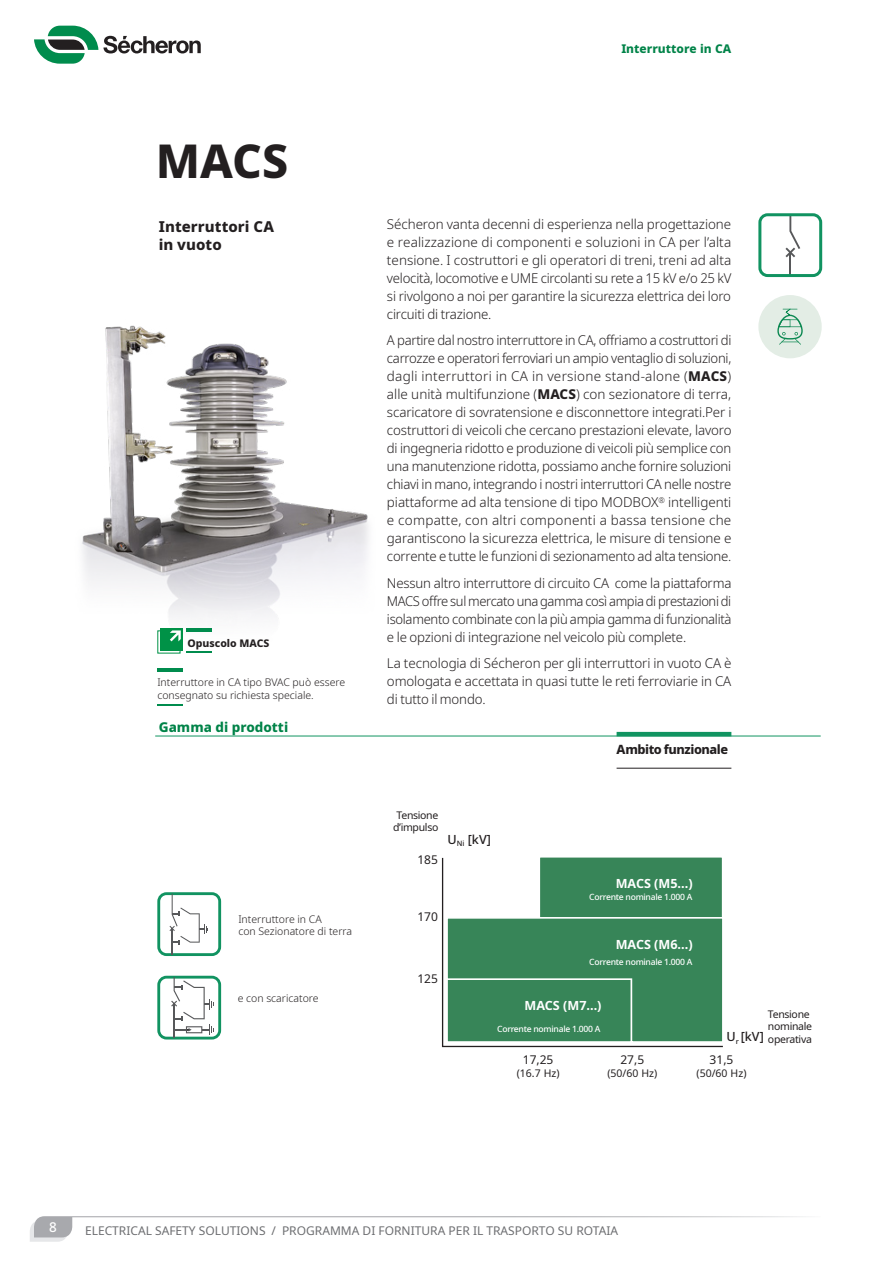
<style>
.page{position:relative;width:893px;height:1263px;background:#fff}
.page>*{position:absolute;margin:0;border:0;box-sizing:border-box;transform-origin:0 0}
.t1{font:800 46.5px "Noto Sans";color:#231f20}
.t2{font:800 15px/18px "Noto Sans";letter-spacing:.005em;color:#231f20}
.t3{font:300 13.5px/18px "Noto Sans";letter-spacing:-.015em;color:#231f20;text-align:justify}
.t4{font:800 13.5px "Noto Sans";color:#008348}
.t5{font:500 13.5px "Noto Sans";color:#fff}
.t6{font:800 12.75px "Noto Sans";letter-spacing:-.035em;color:#231f20}
.t7{font:700 12.6px "Noto Sans";color:#fff}
.t8{font:500 12.6px "Noto Sans";color:#231f20}
.t9{font:12px "Noto Sans";color:#6c6d70}
.t10{font:12px "Noto Sans";color:#231f20}
.t11{font:800 12px "Noto Sans";color:#008348}
.t12{font:300 10.5px/12.6px "Noto Sans";color:#231f20}
.t13{font:10.5px/12.6px "Noto Sans";letter-spacing:-.03em;color:#231f20}
.t14{font:800 10.5px "Noto Sans";color:#231f20}
.t15{font:500 8.55px "Noto Sans";letter-spacing:-.03em;color:#fff}
.s1{font-weight:800}
</style>
<div class="page">
<svg style="left:34px;top:26px;width:167px;height:38px"></svg>
<svg style="left:30px;top:1216px;width:776px;height:26px"></svg>
<hr style="left:617px;top:732px;width:114px;height:4px;background:#119461">
<hr style="left:155px;top:736px;width:666px;height:1px;background:#119461">
<hr style="left:617px;top:768px;width:114px;height:1px;background:#231f20">
<div style="left:758px;top:295px;width:64px;height:63px;background:#e3ede5;border-radius:50%"></div>
<svg style="left:777px;top:309px;width:26px;height:34px"></svg>
<hr style="left:789px;top:252px;width:2px;height:24px;background:#57585a">
<svg style="left:785px;top:217px;width:15px;height:40px"></svg>
<div style="left:758px;top:213px;width:64px;height:64px;border:3px solid #119361;border-radius:8px"></div>
<img style="left:81px;top:325px;width:288px;height:329px">
<svg style="left:441px;top:857px;width:282px;height:191px"></svg>
<div style="left:539px;top:857px;width:184px;height:61px;background:#378558"></div>
<div style="left:538px;top:856px;width:185px;height:63px;border:2px solid #fff"></div>
<div style="left:445px;top:916px;width:278px;height:127px;background:#378558"></div>
<div style="left:157px;top:892px;width:64px;height:64px;border:3px solid #119361;border-radius:8px"></div>
<svg style="left:169px;top:894px;width:40px;height:60px"></svg>
<div style="left:157px;top:976px;width:64px;height:63px;border:3px solid #119361;border-radius:8px"></div>
<hr style="left:174px;top:1003px;width:1px;height:35px;background:#57585a">
<svg style="left:171px;top:977px;width:43px;height:58px"></svg>
<hr style="left:157px;top:668px;width:26px;height:4px;background:#008c4d">
<svg style="left:157px;top:704px;width:26px;height:1px"></svg>
<hr style="left:186px;top:628px;width:26px;height:3px;background:#008c4d">
<svg style="left:186px;top:651px;width:26px;height:1px"></svg>
<div style="left:158px;top:631px;width:22px;height:22px;background:#fff"></div>
<div style="left:160px;top:628px;width:23px;height:23px;background:#009247"></div>
<svg style="left:170px;top:630px;width:11px;height:11px"></svg>
<p class="t11" style="left:621px;top:39px;width:112px">Interruttore in CA</p>
<h1 class="t1" style="left:156px;top:127px;width:134px">MACS</h1>
<p class="t2" style="left:159px;top:218px;width:117px">Interruttori CA in vuoto</p>
<p class="t14" style="left:188px;top:635px;width:83px">Opuscolo MACS</p>
<p class="t12" style="left:157px;top:676px;width:189px">Interruttore in CA tipo BVAC può essere consegnato su richiesta speciale.</p>
<p class="t4" style="left:159px;top:717px;width:131px">Gamma di prodotti</p>
<p class="t12" style="left:238px;top:913px;width:115px">Interruttore in CA<br>con Sezionatore di terra</p>
<p class="t12" style="left:238px;top:992px;width:82px">e con scaricatore</p>
<p class="t3" style="left:387px;top:215px;width:346px">Sécheron vanta decenni di esperienza nella progettazione e realizzazione di componenti e soluzioni in CA per l’alta tensione. I costruttori e gli operatori di treni, treni ad alta velocità, locomotive e UME circolanti su rete a 15 kV e/o 25 kV si rivolgono a noi per garantire la sicurezza elettrica dei loro circuiti di trazione.</p>
<p class="t3" style="left:387px;top:332px;width:346px">A partire dal nostro interruttore in CA, offriamo a costruttori di carrozze e operatori ferroviari un ampio ventaglio di soluzioni, dagli interruttori in CA in versione stand-alone (<span class="s1">MACS</span>) alle unità multifunzione (<span class="s1">MACS</span>) con sezionatore di terra, scaricatore di sovratensione e disconnettore integrati.Per i costruttori di veicoli che cercano prestazioni elevate, lavoro di ingegneria ridotto e produzione di veicoli più semplice con una manutenzione ridotta, possiamo anche fornire soluzioni chiavi in mano, integrando i nostri interruttori CA nelle nostre piattaforme ad alta tensione di tipo MODBOX<sup>®</sup> intelligenti e compatte, con altri componenti a bassa tensione che garantiscono la sicurezza elettrica, le misure di tensione e corrente e tutte le funzioni di sezionamento ad alta tensione.</p>
<p class="t3" style="left:387px;top:574px;width:346px">Nessun altro interruttore di circuito CA come la piattaforma MACS offre sul mercato una gamma così ampia di prestazioni di isolamento combinate con la più ampia gamma di funzionalità e le opzioni di integrazione nel veicolo più complete.</p>
<p class="t3" style="left:387px;top:655px;width:346px">La tecnologia di Sécheron per gli interruttori in vuoto CA è omologata e accettata in quasi tutte le reti ferroviarie in CA di tutto il mondo.</p>
<p class="t6" style="left:617px;top:740px;width:113px">Ambito funzionale</p>
<p class="t13" style="left:393px;top:809px;width:47px;text-align:center">Tensione d’impulso</p>
<p class="t10" style="left:417px;top:852px;width:22px">185</p>
<p class="t10" style="left:417px;top:908px;width:22px">170</p>
<p class="t10" style="left:417px;top:970px;width:22px">125</p>
<p class="t8" style="left:448px;top:830px;width:45px">U<sub>Ni</sub> [kV]</p>
<p class="t7" style="left:616px;top:874px;width:78px">MACS (M5...)</p>
<p class="t15" style="left:589px;top:890px;width:105px">Corrente nominale 1.000 A</p>
<p class="t7" style="left:616px;top:935px;width:78px">MACS (M6...)</p>
<p class="t15" style="left:589px;top:956px;width:105px">Corrente nominale 1.000 A</p>
<p class="t7" style="left:525px;top:996px;width:78px">MACS (M7...)</p>
<p class="t15" style="left:497px;top:1022px;width:105px">Corrente nominale 1.000 A</p>
<p class="t13" style="left:768px;top:1008px;width:46px">Tensione nominale operativa</p>
<p class="t8" style="left:726px;top:1027px;width:39px">U<sub>r</sub> [kV]</p>
<p class="t10" style="left:523px;top:1051px;width:32px">17,25</p>
<p class="t13" style="left:517px;top:1067px;width:44px">(16.7 Hz)</p>
<p class="t10" style="left:620px;top:1051px;width:25px">27,5</p>
<p class="t13" style="left:607px;top:1067px;width:51px">(50/60 Hz)</p>
<p class="t10" style="left:710px;top:1051px;width:25px">31,5</p>
<p class="t13" style="left:696px;top:1067px;width:51px">(50/60 Hz)</p>
<p class="t5" style="left:49px;top:1217px;width:9px">8</p>
<p class="t9" style="left:85px;top:1222px;width:535px">ELECTRICAL SAFETY SOLUTIONS / PROGRAMMA DI FORNITURA PER IL TRASPORTO SU ROTAIA</p>
</div>
